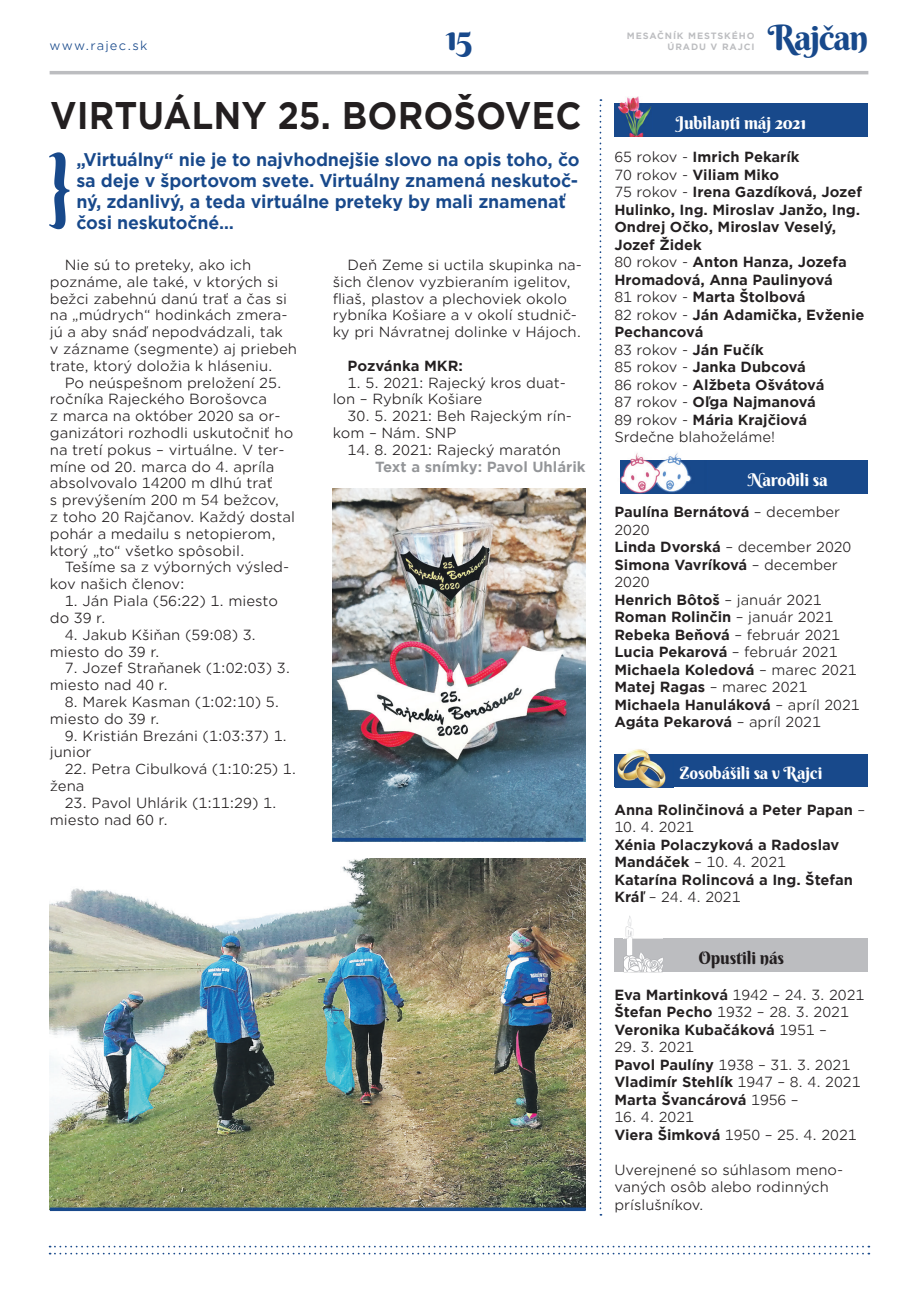
<style>
.page{position:relative;width:918px;height:1305px;background:#fff}
.page>*{position:absolute;margin:0;border:0;box-sizing:border-box;transform-origin:0 0}
.t1{font:700 36.75px "Gotham Office";color:#231f20;scale:.92 1}
.t2{font:35px "Berkshire Swash";letter-spacing:-.04em;color:#18498b}
.t3{font:700 17.5px/21px "Gotham Office";letter-spacing:-.01em;color:#18498b}
.t4{font:17.5px "Berkshire Swash";letter-spacing:-.01em;color:#fff}
.t5{font:17.5px "Berkshire Swash";letter-spacing:-.01em;color:#231f20}
.t6{font:17.15px "Berkshire Swash";letter-spacing:-.01em;color:#fff}
.t7{font:14px/16.8px "Gotham Office";color:#231f20}
.t8{font:700 14px/17.5px "Gotham Office";color:#231f20}
.t9{font:700 14px "Gotham Office";color:#939598}
.t10{font:12.25px "Gotham Office";letter-spacing:.1em;color:#18498b}
.t11{font:700 8.75px/10.5px "Gotham Office";letter-spacing:.1em;color:#bcbdc0;text-align:right}
.s1{font-weight:400}
.s2{font-weight:700}
</style>
<div class="page">
<svg style="left:50px;top:1245px;width:819px;height:9px"></svg>
<hr style="left:50px;top:71px;width:818px;height:3px;background:#bcbdc0">
<svg style="left:49px;top:152px;width:20px;height:77px"></svg>
<svg style="left:599px;top:99px;width:2px;height:1116px"></svg>
<div style="left:614px;top:103px;width:253px;height:34px;background:#18498b"></div>
<img style="left:618px;top:97px;width:33px;height:40px">
<div style="left:620px;top:460px;width:248px;height:34px;background:#18498b"></div>
<img style="left:630px;top:453px;width:52px;height:7px">
<img style="left:620px;top:460px;width:72px;height:34px">
<div style="left:614px;top:754px;width:254px;height:33px;background:#18498b"></div>
<img style="left:615px;top:749px;width:58px;height:39px">
<img style="left:615px;top:754px;width:58px;height:33px">
<div style="left:614px;top:938px;width:254px;height:34px;background:#bcbdc0"></div>
<img style="left:624px;top:916px;width:39px;height:56px">
<img style="left:50px;top:858px;width:535px;height:349px">
<img style="left:332px;top:488px;width:253px;height:353px">
<hr style="left:332px;top:838px;width:251px;height:3px;background:#18498b">
<svg style="left:50px;top:1207px;width:536px;height:4px;background:#255084"></svg>
<p class="t10" style="left:50px;top:37px;width:99px">www.rajec.sk</p>
<h2 class="t2" style="left:446px;top:15px;width:28px">15</h2>
<h2 class="t2" style="left:767px;top:15px;width:102px">Rajčan</h2>
<p class="t11" style="left:627px;top:31px;width:129px">MESAČNÍK MESTSKÉHO<br>ÚRADU V RAJCI</p>
<h1 class="t1" style="left:50px;top:90px;width:579px">VIRTUÁLNY 25. BOROŠOVEC</h1>
<p class="t3" style="left:76px;top:149px;width:505px">„Virtuálny“ nie je to najvhodnejšie slovo na opis toho, čo sa deje v športovom svete. Virtuálny znamená neskutoč&shy;ný, zdanlivý, a teda virtuálne preteky by mali znamenať čosi neskutočné…</p>
<p class="t7" style="left:50px;top:256px;width:249px;text-indent:15px">Nie sú to preteky, ako ich poznáme, ale také, v ktorých si bežci zabehnú danú trať a čas si na „múdrych“ hodinkách zmera&shy;jú a aby snáď nepodvádzali, tak<br>v zázname (segmente) aj priebeh trate, ktorý doložia k hláseniu.</p>
<p class="t7" style="left:50px;top:374px;width:247px;text-indent:15px">Po neúspešnom preložení 25. ročníka Rajeckého Borošovca<br>z marca na október 2020 sa or&shy;ganizátori rozhodli uskutočniť ho na tretí pokus – virtuálne. V ter&shy;míne od 20. marca do 4. apríla absolvovalo 14200 m dlhú trať<br>s prevýšením 200 m 54 bežcov,<br>z toho 20 Rajčanov. Každý dostal pohár a medailu s netopierom, ktorý „to“ všetko spôsobil.</p>
<p class="t7" style="left:50px;top:558px;width:241px;text-indent:15px">Tešíme sa z výborných výsled&shy;kov našich členov:</p>
<p class="t7" style="left:50px;top:592px;width:230px;text-indent:15px">1. Ján Piala (56:22) 1. miesto do 39 r.</p>
<p class="t7" style="left:50px;top:626px;width:208px;text-indent:15px">4. Jakub Kšiňan (59:08) 3. miesto do 39 r.</p>
<p class="t7" style="left:50px;top:659px;width:242px;text-indent:15px">7. Jozef Straňanek (1:02:03) 3. miesto nad 40 r.</p>
<p class="t7" style="left:50px;top:693px;width:231px;text-indent:15px">8. Marek Kasman (1:02:10) 5. miesto do 39 r.</p>
<p class="t7" style="left:50px;top:726px;width:239px;text-indent:15px">9. Kristián Brezáni (1:03:37) 1. junior</p>
<p class="t7" style="left:50px;top:760px;width:248px;text-indent:15px">22. Petra Cibulková (1:10:25) 1. žena</p>
<p class="t7" style="left:50px;top:794px;width:228px;text-indent:15px">23. Pavol Uhlárik (1:11:29) 1. miesto nad 60 r.</p>
<p class="t7" style="left:333px;top:256px;width:251px;text-indent:15px">Deň Zeme si uctila skupinka na&shy;šich členov vyzbieraním igelitov, fliaš, plastov a plechoviek okolo rybníka Košiare a v okolí studnič&shy;ky pri Návratnej dolinke v Hájoch.</p>
<p class="t8" style="left:347px;top:357px;width:117px">Pozvánka MKR:</p>
<p class="t7" style="left:333px;top:374px;width:235px;text-indent:15px">1. 5. 2021: Rajecký kros duat&shy;lon – Rybník Košiare</p>
<p class="t7" style="left:333px;top:407px;width:241px;text-indent:15px">30. 5. 2021: Beh Rajeckým rín&shy;kom – Nám. SNP</p>
<p class="t7" style="left:347px;top:441px;width:215px">14. 8. 2021: Rajecký maratón</p>
<p class="t9" style="left:375px;top:457px;width:212px">Text a snímky: Pavol Uhlárik</p>
<p class="t4" style="left:676px;top:111px;width:132px">Jubilanti máj 2021</p>
<p class="t8" style="left:614px;top:148px;width:251px"><span class="s1">65 rokov -</span> Imrich Pekarík<br><span class="s1">70 rokov -</span> Viliam Miko<br><span class="s1">75 rokov -</span> Irena Gazdíková, Jozef<br>Hulinko, Ing. Miroslav Janžo, Ing.<br>Ondrej Očko, Miroslav Veselý,<br>Jozef Židek<br><span class="s1">80 rokov -</span> Anton Hanza, Jozefa<br>Hromadová, Anna Paulinyová<br><span class="s1">81 rokov -</span> Marta Štolbová<br><span class="s1">82 rokov -</span> Ján Adamička, Evženie<br>Pechancová<br><span class="s1">83 rokov -</span> Ján Fučík<br><span class="s1">85 rokov -</span> Janka Dubcová<br><span class="s1">86 rokov -</span> Alžbeta Ošvátová<br><span class="s1">87 rokov -</span> Oľga Najmanová<br><span class="s1">89 rokov -</span> Mária Krajčiová<br><span class="s1">Srdečne blahoželáme!</span></p>
<p class="t4" style="left:748px;top:468px;width:81px">Narodili sa</p>
<p class="t8" style="left:614px;top:503px;width:247px">Paulína Bernátová <span class="s1">– december<br>2020<br></span>Linda Dvorská <span class="s1">– december 2020<br></span>Simona Vavríková <span class="s1">– december<br>2020<br></span>Henrich Bôtoš <span class="s1">– január 2021<br></span>Roman Rolinčin <span class="s1">– január 2021<br></span>Rebeka Beňová <span class="s1">– február 2021<br></span>Lucia Pekarová <span class="s1">– február 2021<br></span>Michaela Koledová <span class="s1">– marec 2021<br></span>Matej Ragas <span class="s1">– marec 2021<br></span>Michaela Hanuláková <span class="s1">– apríl 2021<br></span>Agáta Pekarová <span class="s1">– apríl 2021</span></p>
<p class="t6" style="left:679px;top:762px;width:144px">Zosobášili sa v Rajci</p>
<p class="t8" style="left:614px;top:800px;width:252px">Anna Rolinčinová a Peter Papan <span class="s1">–</span></p>
<p class="t7" style="left:614px;top:818px;width:81px">10. 4. 2021</p>
<p class="t8" style="left:614px;top:835px;width:240px">Xénia Polaczyková a Radoslav<br>Mandáček <span class="s1">– 10. 4. 2021<br></span>Katarína Rolincová a Ing. Štefan<br>Kráľ <span class="s1">– 24. 4. 2021</span></p>
<p class="t5" style="left:698px;top:947px;width:87px">Opustili nás</p>
<p class="t8" style="left:614px;top:985px;width:251px">Eva Martinková <span class="s1">1942 – 24. 3. 2021<br></span>Štefan Pecho <span class="s1">1932 – 28. 3. 2021<br></span>Veronika Kubačáková <span class="s1">1951 –</span></p>
<p class="t8" style="left:614px;top:1038px;width:248px"><span class="s1">29. 3. 2021<br></span>Pavol Paulíny <span class="s1">1938 – 31. 3. 2021<br></span>Vladimír Stehlík <span class="s1">1947 – 8. 4. 2021<br></span>Marta Švancárová <span class="s1">1956 –</span></p>
<p class="t7" style="left:614px;top:1108px;width:244px;line-height:17.5px">16. 4. 2021<br><span class="s2">Viera Šimková</span> 1950 – 25. 4. 2021</p>
<p class="t7" style="left:614px;top:1160px;width:230px;line-height:17.5px">Uverejnené so súhlasom meno&shy;vaných osôb alebo rodinných príslušníkov.</p>
</div>
